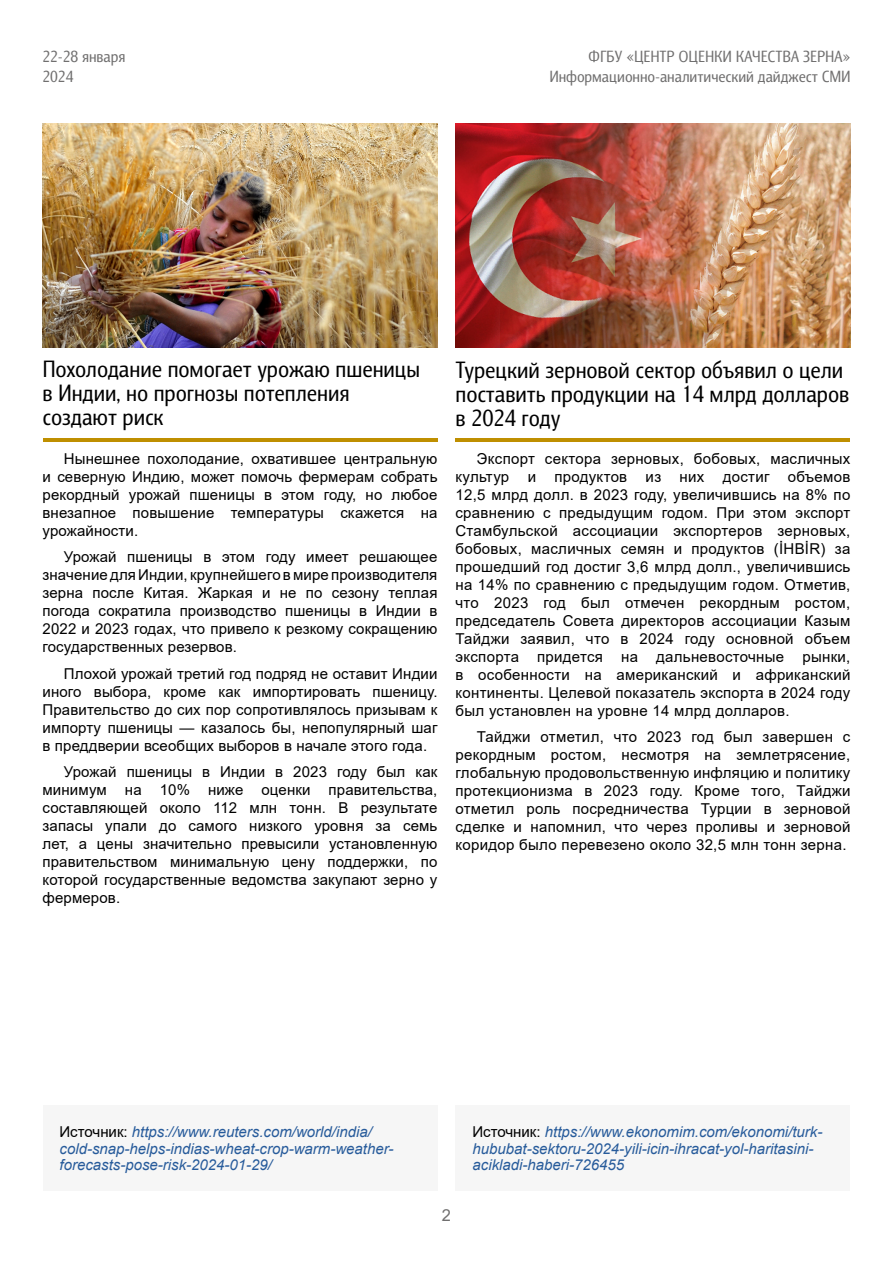
<style>
.page{position:relative;width:893px;height:1263px;background:#fff}
.page>*{position:absolute;margin:0;border:0;box-sizing:border-box;transform-origin:0 0}
.t1{font:24px/24px "Barnaul Grotesk";color:#000}
.t2{font:16.5px/19.8px "Barnaul Grotesk";color:#706f6f;text-align:right}
.t3{font:16.5px "Arial";color:#706f6f}
.t4{font:15px/18px "Arial";letter-spacing:.01em;color:#000;text-align:justify}
.t5{font:italic 15px/16.5px "Arial";color:#275b9b}
.s1{font-style:normal;color:#000}
</style>
<div class="page">
<img style="left:43px;top:124px;width:394px;height:224px">
<div style="left:455px;top:1105px;width:395px;height:86px;background:#f6f6f6"></div>
<hr style="left:455px;top:438px;width:395px;height:3px;background:#bf8f00">
<img style="left:737px;top:124px;width:113px;height:224px">
<div style="left:43px;top:1105px;width:394px;height:86px;background:#f6f6f6"></div>
<hr style="left:43px;top:438px;width:394px;height:3px;background:#bf8f00">
<img style="left:455px;top:124px;width:282px;height:224px">
<p class="t2" style="left:43px;top:47px;width:84px;text-align:left">22-28 января<br>2024</p>
<p class="t2" style="left:549px;top:47px;width:302px">ФГБУ «ЦЕНТР ОЦЕНКИ КАЧЕСТВА ЗЕРНА»<br>Информационно-аналитический дайджест СМИ</p>
<h1 class="t1" style="left:43px;top:357px;width:379px">Похолодание помогает урожаю пшеницы в Индии, но прогнозы потепления создают риск</h1>
<p class="t4" style="left:43px;top:449px;width:396px;text-indent:21px">Нынешнее похолодание, охватившее центральную и северную Индию, может помочь фермерам собрать рекордный урожай пшеницы в этом году, но любое внезапное повышение температуры скажется на урожайности.</p>
<p class="t4" style="left:43px;top:548px;width:396px;text-indent:21px">Урожай пшеницы в этом году имеет решающее значение для Индии, крупнейшего в мире производителя зерна после Китая. Жаркая и не по сезону теплая погода сократила производство пшеницы в Индии в 2022 и 2023 годах, что привело к резкому сокращению государственных резервов.</p>
<p class="t4" style="left:43px;top:664px;width:396px;text-indent:21px">Плохой урожай третий год подряд не оставит Индии иного выбора, кроме как импортировать пшеницу.<br>Правительство до сих пор сопротивлялось призывам к импорту пшеницы — казалось бы, непопулярный шаг в преддверии всеобщих выборов в начале этого года.</p>
<p class="t4" style="left:43px;top:763px;width:396px;text-indent:21px">Урожай пшеницы в Индии в 2023 году был как минимум на 10% ниже оценки правительства, составляющей около 112 млн тонн. В результате запасы упали до самого низкого уровня за семь лет, а цены значительно превысили установленную правительством минимальную цену поддержки, по которой государственные ведомства закупают зерно у фермеров.</p>
<h1 class="t1" style="left:455px;top:357px;width:395px">Турецкий зерновой сектор объявил о цели поставить продукции на 14 млрд долларов в 2024 году</h1>
<p class="t4" style="left:455px;top:449px;width:396px;text-indent:21px">Экспорт сектора зерновых, бобовых, масличных культур и продуктов из них достиг объемов 12,5 млрд долл. в 2023 году, увеличившись на 8% по сравнению с предыдущим годом. При этом экспорт Стамбульской ассоциации экспортеров зерновых, бобовых, масличных семян и продуктов (İHBİR) за прошедший год достиг 3,6 млрд долл., увеличившись на 14% по сравнению с предыдущим годом. Отметив, что 2023 год был отмечен рекордным ростом, председатель Совета директоров ассоциации Казым Тайджи заявил, что в 2024 году основной объем экспорта придется на дальневосточные рынки, в особенности на американский и африканский континенты. Целевой показатель экспорта в 2024 году был установлен на уровне 14 млрд долларов.</p>
<p class="t4" style="left:455px;top:728px;width:396px;text-indent:21px">Тайджи отметил, что 2023 год был завершен с рекордным ростом, несмотря на землетрясение, глобальную продовольственную инфляцию и политику протекционизма в 2023 году. Кроме того, Тайджи отметил роль посредничества Турции в зерновой сделке и напомнил, что через проливы и зерновой коридор было перевезено около 32,5 млн тонн зерна.</p>
<p class="t5" style="left:60px;top:1124px;width:336px"><span class="s1">Источник:</span> https://www.reuters.com/world/india/ cold-snap-helps-indias-wheat-crop-warm-weather&shy;forecasts-pose-risk-2024-01-29/</p>
<p class="t5" style="left:472px;top:1124px;width:351px"><span class="s1">Источник:</span> https://www.ekonomim.com/ekonomi/turk&shy;hububat-sektoru-2024-yili-icin-ihracat-yol-haritasini&shy;acikladi-haberi-726455</p>
<p class="t3" style="left:442px;top:1204px;width:11px">2</p>
</div>
